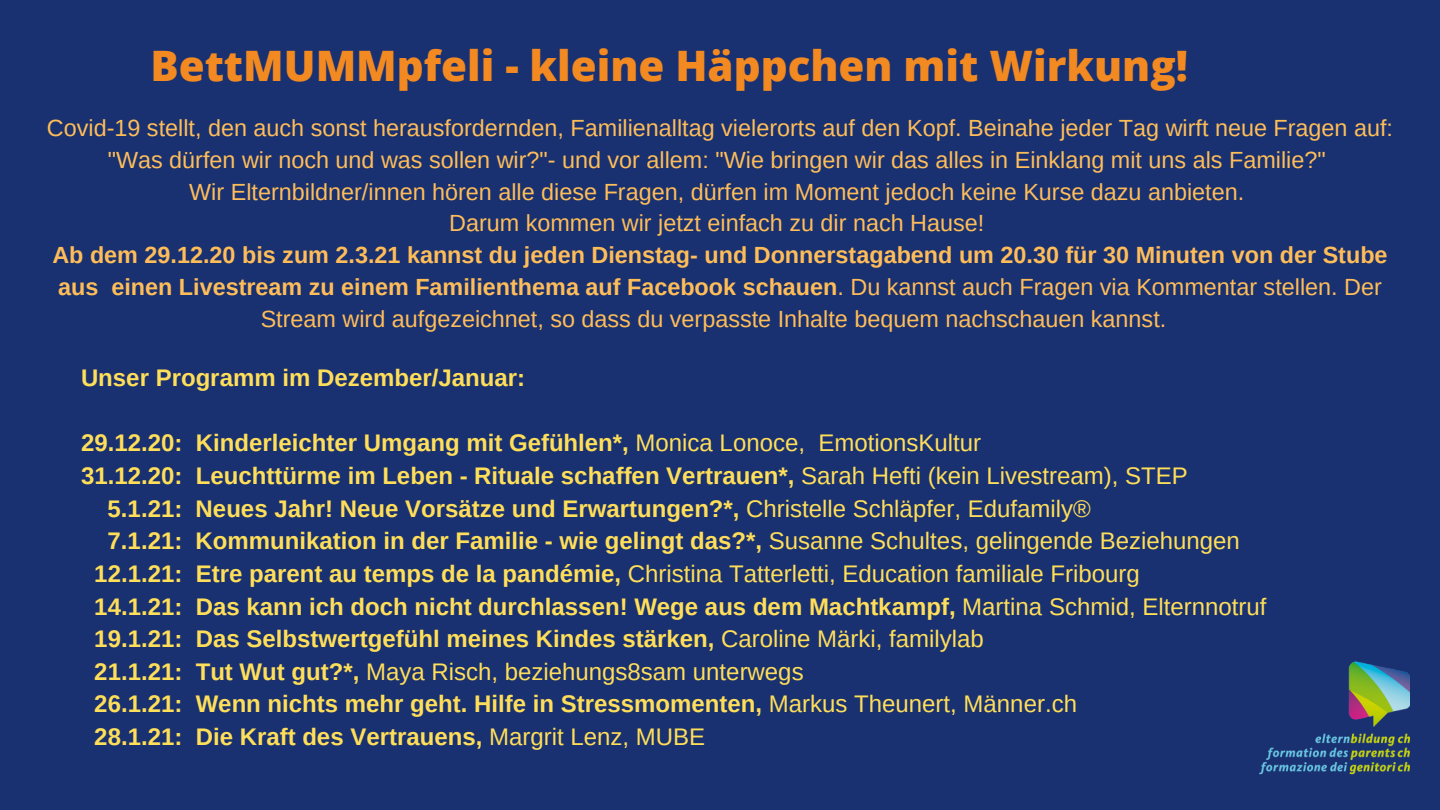
<style>
.page{position:relative;width:1440px;height:810px;background:#193170}
.page>*{position:absolute;margin:0;border:0;box-sizing:border-box;transform-origin:0 0}
.t1{font:800 42px "Open Sans";color:#f38921}
.t2{font:700 24px "Arimo";color:#ffde59}
.t3{font:24px "Arimo";color:#ffde59}
.t4{font:23.4px/31.8px "Arimo";color:#ffbd59;text-align:center}
.t5{font:700 23.4px/31.8px "Arimo";color:#ffbd59;text-align:center}
.s1{font-weight:400}
.s2{font-weight:700}
</style>
<div class="page">
<img style="left:1260px;top:661px;width:149px;height:114px">
<p class="t1" style="left:150px;top:36px;width:1039px">BettMUMMpfeli - kleine Häppchen mit Wirkung!</p>
<p class="t4" style="left:47px;top:112px;width:1348px">Covid-19 stellt, den auch sonst herausfordernden, Familienalltag vielerorts auf den Kopf. Beinahe jeder Tag wirft neue Fragen auf: "Was dürfen wir noch und was sollen wir?"- und vor allem: "Wie bringen wir das alles in Einklang mit uns als Familie?"</p>
<p class="t4" style="left:189px;top:176px;width:1057px">Wir Elternbildner/innen hören alle diese Fragen, dürfen im Moment jedoch keine Kurse dazu anbieten.</p>
<p class="t4" style="left:449px;top:207px;width:537px">Darum kommen wir jetzt einfach zu dir nach Hause!</p>
<p class="t5" style="left:52px;top:239px;width:1337px">Ab dem 29.12.20 bis zum 2.3.21 kannst du jeden Dienstag- und Donnerstagabend um 20.30 für 30 Minuten von der Stube aus einen Livestream zu einem Familienthema auf Facebook schauen<span class="s1">. Du kannst auch Fragen via Kommentar stellen. Der<br>Stream wird aufgezeichnet, so dass du verpasste Inhalte bequem nachschauen kannst.</span></p>
<p class="t2" style="left:81px;top:364px;width:446px">Unser Programm im Dezember/Januar:</p>
<p class="t2" style="left:81px;top:430px;width:902px">29.12.20: Kinderleichter Umgang mit Gefühlen*, <span class="s1">Monica Lonoce, EmotionsKultur</span></p>
<p class="t2" style="left:81px;top:462px;width:1108px">31.12.20: Leuchttürme im Leben - Rituale schaffen Vertrauen*, <span class="s1">Sarah Hefti (kein Livestream), STEP</span></p>
<p class="t2" style="left:108px;top:495px;width:985px">5.1.21: Neues Jahr! Neue Vorsätze und Erwartungen?*, <span class="s1">Christelle Schläpfer, Edufamily®</span></p>
<p class="t2" style="left:108px;top:528px;width:1134px">7.1.21: Kommunikation in der Familie - wie gelingt das?*, <span class="s1">Susanne Schultes, gelingende Beziehungen</span></p>
<p class="t3" style="left:94px;top:560px;width:1047px"><span class="s2">12.1.21: Etre parent au temps de la pandémie,</span> Christina Tatterletti, Education familiale Fribourg</p>
<p class="t2" style="left:94px;top:593px;width:1174px">14.1.21: Das kann ich doch nicht durchlassen! Wege aus dem Machtkampf, <span class="s1">Martina Schmid, Elternnotruf</span></p>
<p class="t2" style="left:94px;top:625px;width:891px">19.1.21: Das Selbstwertgefühl meines Kindes stärken, <span class="s1">Caroline Märki, familylab</span></p>
<p class="t3" style="left:94px;top:658px;width:711px"><span class="s2">21.1.21: Tut Wut gut?*,</span> Maya Risch, beziehungs8sam unterwegs</p>
<p class="t2" style="left:94px;top:691px;width:984px">26.1.21: Wenn nichts mehr geht. Hilfe in Stressmomenten, <span class="s1">Markus Theunert, Männer.ch</span></p>
<p class="t2" style="left:94px;top:723px;width:612px">28.1.21: Die Kraft des Vertrauens, <span class="s1">Margrit Lenz, MUBE</span></p>
</div>
